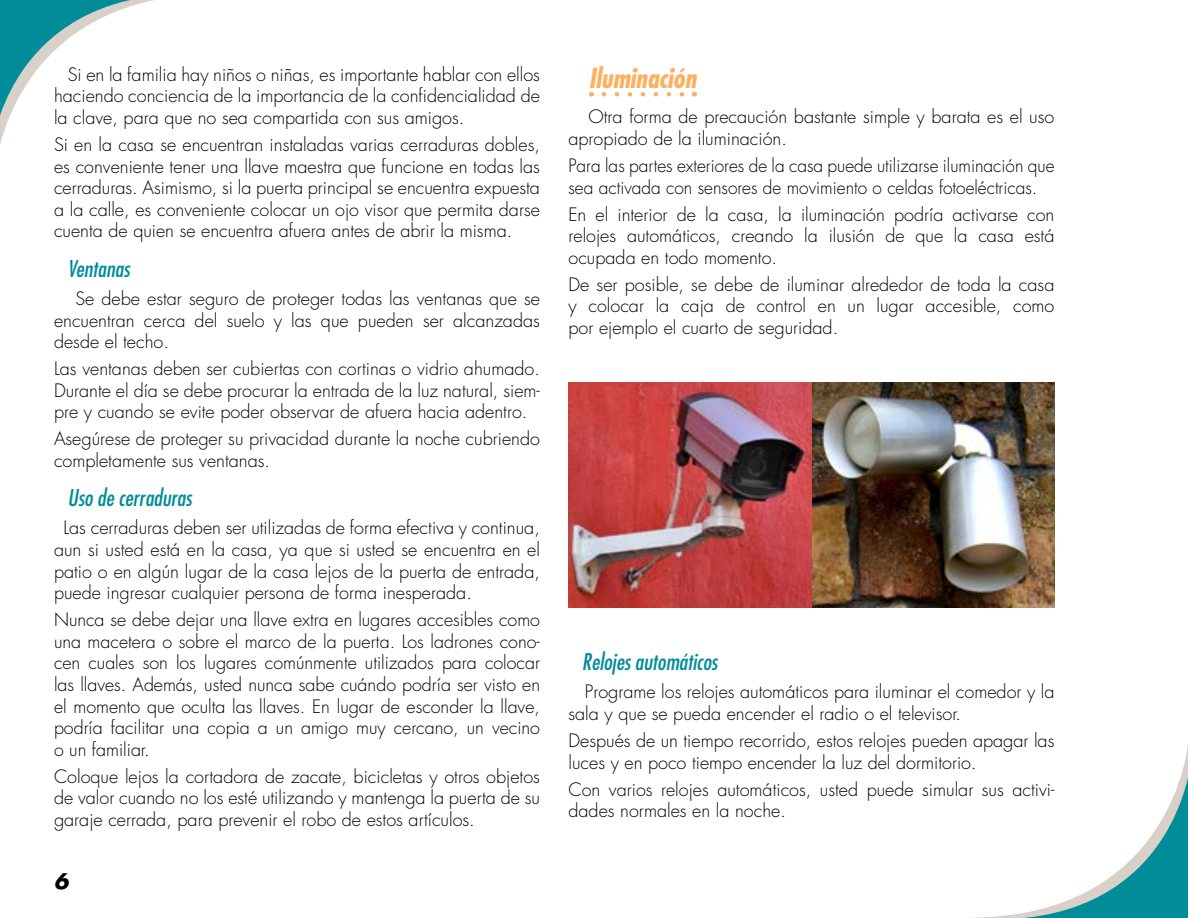
<style>
.page{position:relative;width:1188px;height:918px;background:#fff}
.page>*{position:absolute;margin:0;border:0;box-sizing:border-box;transform-origin:0 0}
.t1{font:italic 700 condensed 27px "Futura Std";color:#fbb161}
.t2{font:italic condensed 22.5px "Futura Std";color:#008c99}
.t3{font:italic 700 21px "Futura Std";color:#000}
.t4{font:300 18px/21.6px "Futura Std";color:#000;text-align:justify}
.t5{font:300 18px/21.6px "Futura Std";color:#000;scale:.96 1}
</style>
<div class="page">
<svg style="left:0;top:0;width:154px;height:144px"></svg>
<svg style="left:974px;top:746px;width:214px;height:172px"></svg>
<svg style="left:604px;top:92px;width:81px;height:5px"></svg>
<img style="left:568px;top:382px;width:486px;height:225px">
<p class="t4" style="left:54px;top:64px;width:487px;text-indent:14px">Si en la familia hay niños o niñas, es importante hablar con ellos haciendo conciencia de la importancia de la confidencialidad de la clave, para que no sea compartida con sus amigos.</p>
<p class="t4" style="left:54px;top:134px;width:488px">Si en la casa se encuentran instaladas varias cerraduras dobles, es conveniente tener una llave maestra que funcione en todas las cerraduras. Asimismo, si la puerta principal se encuentra expuesta a la calle, es conveniente colocar un ojo visor que permita darse cuenta de quien se encuentra afuera antes de abrir la misma.</p>
<p class="t2" style="left:68px;top:255px;width:64px">Ventanas</p>
<p class="t4" style="left:54px;top:288px;width:488px;text-indent:21px">Se debe estar seguro de proteger todas las ventanas que se encuentran cerca del suelo y las que pueden ser alcanzadas desde el techo.</p>
<p class="t4" style="left:54px;top:358px;width:488px">Las ventanas deben ser cubiertas con cortinas o vidrio ahumado.<br>Durante el día se debe procurar la entrada de la luz natural, siem&shy;pre y cuando se evite poder observar de afuera hacia adentro.</p>
<p class="t4" style="left:54px;top:429px;width:487px">Asegúrese de proteger su privacidad durante la noche cubriendo completamente sus ventanas.</p>
<p class="t2" style="left:68px;top:484px;width:126px">Uso de cerraduras</p>
<p class="t4" style="left:54px;top:518px;width:488px;text-indent:9px">Las cerraduras deben ser utilizadas de forma efectiva y continua, aun si usted está en la casa, ya que si usted se encuentra en el patio o en algún lugar de la casa lejos de la puerta de entrada, puede ingresar cualquier persona de forma inesperada.</p>
<p class="t4" style="left:54px;top:609px;width:488px">Nunca se debe dejar una llave extra en lugares accesibles como una macetera o sobre el marco de la puerta. Los ladrones cono&shy;cen cuales son los lugares comúnmente utilizados para colocar las llaves. Además, usted nunca sabe cuándo podría ser visto en el momento que oculta las llaves. En lugar de esconder la llave, podría facilitar una copia a un amigo muy cercano, un vecino o un familiar.</p>
<p class="t4" style="left:54px;top:766px;width:487px">Coloque lejos la cortadora de zacate, bicicletas y otros objetos de valor cuando no los esté utilizando y mantenga la puerta de su garaje cerrada, para prevenir el robo de estos artículos.</p>
<p class="t3" style="left:54px;top:867px;width:16px">6</p>
<h1 class="t1" style="left:589px;top:62px;width:109px">Iluminación</h1>
<p class="t4" style="left:568px;top:107px;width:487px;text-indent:20px">Otra forma de precaución bastante simple y barata es el uso apropiado de la iluminación.</p>
<p class="t5" style="left:568px;top:155px;width:508px">Para las partes exteriores de la casa puede utilizarse iluminación que sea activada con sensores de movimiento o celdas fotoeléctricas.</p>
<p class="t4" style="left:568px;top:204px;width:487px">En el interior de la casa, la iluminación podría activarse con relojes automáticos, creando la ilusión de que la casa está ocupada en todo momento.</p>
<p class="t4" style="left:568px;top:274px;width:487px">De ser posible, se debe de iluminar alrededor de toda la casa y colocar la caja de control en un lugar accesible, como por ejemplo el cuarto de seguridad.</p>
<p class="t2" style="left:582px;top:648px;width:137px">Relojes automáticos</p>
<p class="t4" style="left:568px;top:682px;width:487px;text-indent:16px">Programe los relojes automáticos para iluminar el comedor y la sala y que se pueda encender el radio o el televisor.</p>
<p class="t4" style="left:568px;top:730px;width:487px">Después de un tiempo recorrido, estos relojes pueden apagar las luces y en poco tiempo encender la luz del dormitorio.</p>
<p class="t4" style="left:568px;top:779px;width:487px">Con varios relojes automáticos, usted puede simular sus activi&shy;dades normales en la noche.</p>
</div>
